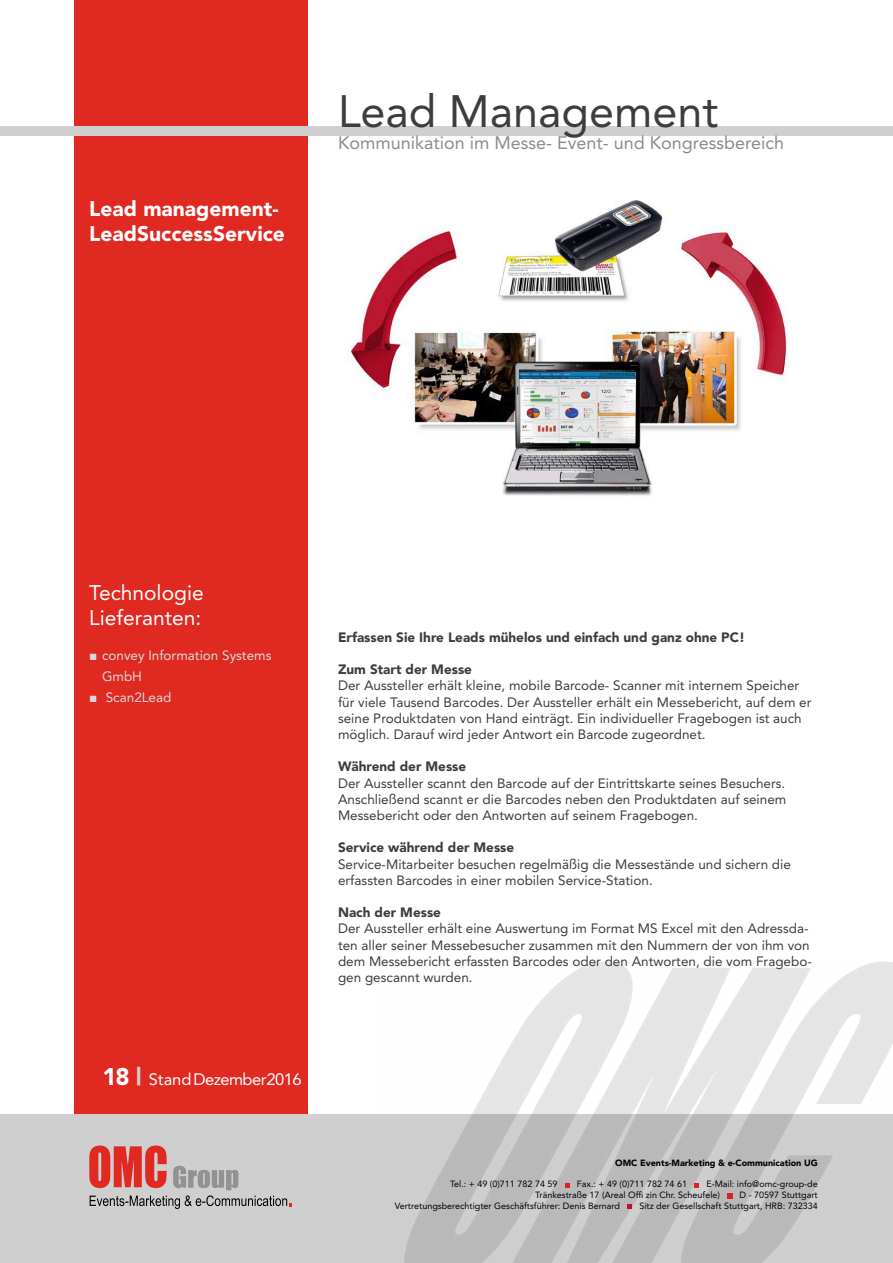
<style>
.page{position:relative;width:893px;height:1263px;background:#fff}
.page>*{position:absolute;margin:0;border:0;box-sizing:border-box;transform-origin:0 0}
.t1{font:45px "Avenir LT";color:#3d3d3d}
.t2{font:900 21px/25.2px "Avenir LT";color:#fff}
.t3{font:21px "Avenir LT";color:#fff}
.t4{font:18px "Avenir LT";color:#8c8c8d}
.t5{font:16.5px "Avenir LT";letter-spacing:-.035em;color:#fff}
.Absatzformat_1{font:13.5px/16.2px "Avenir LT";color:#3d3d3d}
.Absatzformat_1-2{font:900 13.5px "Avenir LT";color:#3d3d3d}
.Absatzformat_2{font:13.5px "Avenir LT";color:#d9dadb}
.t6{font:9px/10.8px "Avenir LT";color:#000}
.t7{font:900 9px "Avenir LT";color:#000}
.s1{font-family:"Arial"}
.s2{font-weight:900;font-size:24px}
.s3{font-weight:900;font-size:24px;color:#cfcfd0}
</style>
<div class="page">
<div style="left:74px;top:0;width:234px;height:1263px;background:#df2921"></div>
<div style="left:0;top:1114px;width:893px;height:149px;background:#cfcfd0"></div>
<img style="left:404px;top:961px;width:489px;height:302px">
<div style="left:0;top:126px;width:893px;height:10px;background:#cfcfd0"></div>
<svg style="left:565px;top:1183px;width:4px;height:4px"></svg>
<svg style="left:695px;top:1183px;width:4px;height:4px"></svg>
<svg style="left:728px;top:1194px;width:4px;height:4px"></svg>
<svg style="left:628px;top:1204px;width:4px;height:5px"></svg>
<img style="left:89px;top:1145px;width:78px;height:43px">
<img style="left:173px;top:1166px;width:65px;height:24px">
<img style="left:90px;top:1195px;width:184px;height:11px">
<svg style="left:275px;top:1198px;width:16px;height:8px"></svg>
<img style="left:347px;top:200px;width:440px;height:296px">
<p class="t2" style="left:89px;top:196px;width:197px">Lead management-<br>LeadSuccessService</p>
<p class="t1" style="left:338px;top:85px;width:382px">Lead Management</p>
<p class="t4" style="left:338px;top:133px;width:448px">Kommunikation im Messe- Event- und Kongressbereich</p>
<p class="t3" style="left:89px;top:581px;width:116px">Technologie</p>
<p class="t3" style="left:89px;top:606px;width:114px">Lieferanten:</p>
<p class="Absatzformat_2" style="left:89px;top:648px;width:184px"><span class="s1">■</span> convey Information Systems</p>
<p class="Absatzformat_2" style="left:102px;top:669px;width:42px">GmbH</p>
<p class="Absatzformat_2" style="left:89px;top:690px;width:84px"><span class="s1">■</span> Scan2Lead</p>
<p class="t5" style="left:102px;top:1070px;width:201px"><span class="s2">18</span> <span class="s3">|</span> Stand Dezember 2016</p>
<p class="Absatzformat_1-2" style="left:338px;top:629px;width:408px">Erfassen Sie Ihre Leads mühelos und einfach und ganz ohne PC!</p>
<p class="Absatzformat_1-2" style="left:338px;top:661px;width:135px">Zum Start der Messe</p>
<p class="Absatzformat_1" style="left:338px;top:678px;width:475px">Der Aussteller erhält kleine, mobile Barcode- Scanner mit internem Speicher für viele Tausend Barcodes. Der Aussteller erhält ein Messebericht, auf dem er seine Produktdaten von Hand einträgt. Ein individueller Fragebogen ist auch möglich. Darauf wird jeder Antwort ein Barcode zugeordnet.</p>
<p class="Absatzformat_1-2" style="left:338px;top:758px;width:130px">Während der Messe</p>
<p class="Absatzformat_1" style="left:338px;top:775px;width:450px;text-align:justify">Der Aussteller scannt den Barcode auf der Eintrittskarte seines Besuchers.<br>Anschließend scannt er die Barcodes neben den Produktdaten auf seinem Messebericht oder den Antworten auf seinem Fragebogen.</p>
<p class="Absatzformat_1-2" style="left:338px;top:839px;width:178px">Service während der Messe</p>
<p class="Absatzformat_1" style="left:338px;top:856px;width:454px">Service-Mitarbeiter besuchen regelmäßig die Messestände und sichern die erfassten Barcodes in einer mobilen Service-Station.</p>
<p class="Absatzformat_1-2" style="left:338px;top:904px;width:104px">Nach der Messe</p>
<p class="Absatzformat_1" style="left:338px;top:921px;width:475px">Der Aussteller erhält eine Auswertung im Format MS Excel mit den Adressda&shy;ten aller seiner Messebesucher zusammen mit den Nummern der von ihm von dem Messebericht erfassten Barcodes oder den Antworten, die vom Fragebo&shy;gen gescannt wurden.</p>
<p class="t7" style="left:615px;top:1157px;width:204px">OMC Events-Marketing &amp; e-Communication UG</p>
<p class="t6" style="left:535px;top:1179px;width:284px;text-indent:171px">E-Mail: info@omc-group-de<br>Tränkestraße 17 (Areal Offi zin Chr. Scheufele)</p>
<p class="t6" style="left:450px;top:1179px;width:109px">Tel.: + 49 (0)711 782 74 59</p>
<p class="t6" style="left:577px;top:1179px;width:112px">Fax.: + 49 (0)711 782 74 61</p>
<p class="t6" style="left:739px;top:1190px;width:80px">D - 70597 Stuttgart</p>
<p class="t6" style="left:395px;top:1200px;width:227px">Vertretungsberechtigter Geschäftsführer: Denis Bernard</p>
<p class="t6" style="left:639px;top:1200px;width:180px">Sitz der Gesellschaft Stuttgart, HRB: 732334</p>
</div>
